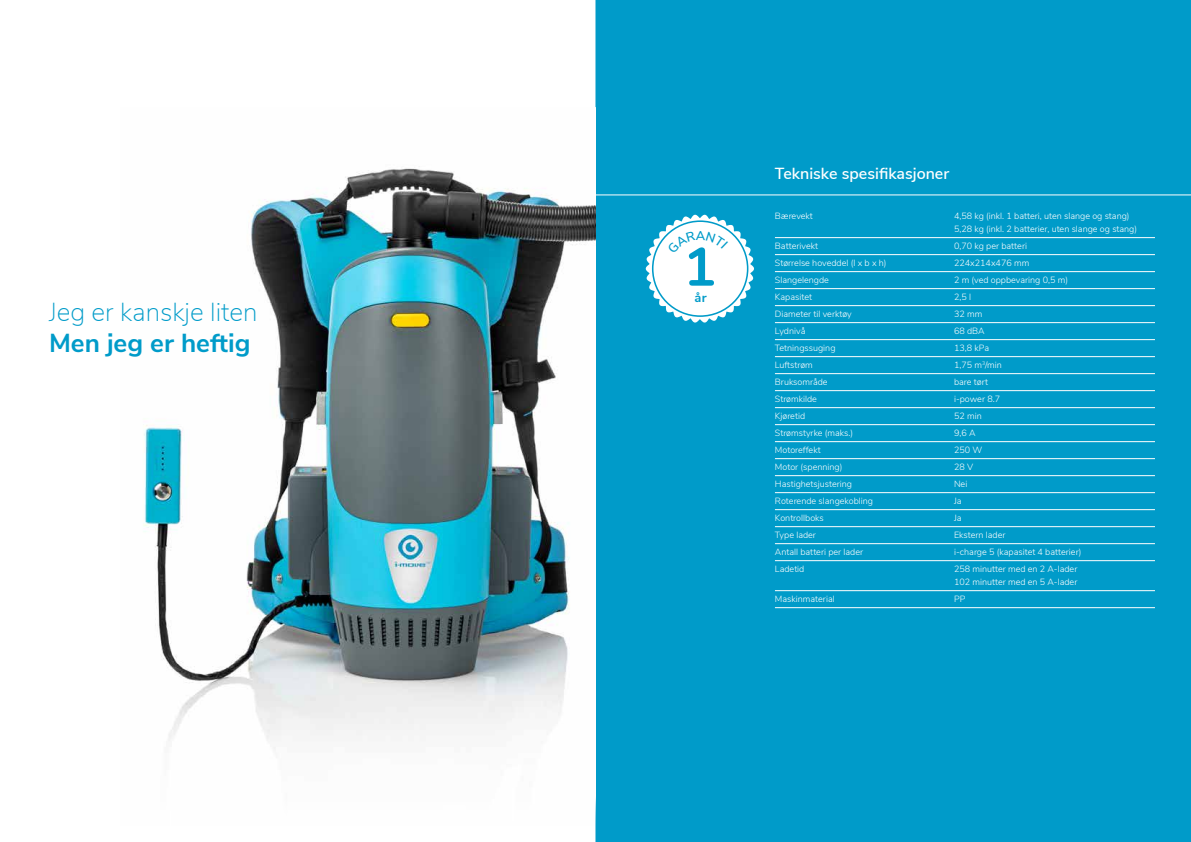
<style>
.page{position:relative;width:1191px;height:842px;background:#fff}
.page>*{position:absolute;margin:0;border:0;box-sizing:border-box;transform-origin:0 0}
.t1{font:200 26px "Nunito Sans";color:#009bc9}
.t2{font:700 26px "Nunito Sans";color:#009bc9}
.t3{font:600 16px "Nunito Sans";color:#fff}
.t4{font:700 12.8px "Nunito Sans";color:#009bc9}
.t5{font:300 9px/13px "Nunito Sans";color:#fff}
</style>
<div class="page">
<div style="left:595px;top:0;width:596px;height:842px;background:#009bc9"></div>
<hr style="left:595px;top:194px;width:596px;height:1px;background:#fff">
<hr style="left:775px;top:237px;width:380px;height:1px;background:#fff">
<hr style="left:775px;top:254px;width:380px;height:1px;background:#fff">
<hr style="left:775px;top:271px;width:380px;height:1px;background:#fff">
<hr style="left:775px;top:288px;width:380px;height:1px;background:#fff">
<hr style="left:775px;top:305px;width:380px;height:1px;background:#fff">
<hr style="left:775px;top:322px;width:380px;height:1px;background:#fff">
<hr style="left:775px;top:339px;width:380px;height:1px;background:#fff">
<hr style="left:775px;top:356px;width:380px;height:1px;background:#fff">
<hr style="left:775px;top:373px;width:380px;height:1px;background:#fff">
<hr style="left:775px;top:390px;width:380px;height:1px;background:#fff">
<hr style="left:775px;top:407px;width:380px;height:1px;background:#fff">
<hr style="left:775px;top:424px;width:380px;height:1px;background:#fff">
<hr style="left:775px;top:441px;width:380px;height:1px;background:#fff">
<hr style="left:775px;top:458px;width:380px;height:1px;background:#fff">
<hr style="left:775px;top:475px;width:380px;height:1px;background:#fff">
<hr style="left:775px;top:492px;width:380px;height:1px;background:#fff">
<hr style="left:775px;top:509px;width:380px;height:1px;background:#fff">
<hr style="left:775px;top:526px;width:380px;height:1px;background:#fff">
<hr style="left:775px;top:543px;width:380px;height:1px;background:#fff">
<hr style="left:775px;top:560px;width:380px;height:1px;background:#fff">
<hr style="left:775px;top:590px;width:380px;height:1px;background:#fff">
<hr style="left:775px;top:607px;width:380px;height:1px;background:#fff">
<img style="left:143px;top:168px;width:452px;height:581px">
<svg style="left:646px;top:215px;width:108px;height:108px"></svg>
<h1 class="t1" style="left:49px;top:293px;width:210px">Jeg er kanskje liten</h1>
<h1 class="t2" style="left:49px;top:324px;width:203px">Men jeg er heftig</h1>
<h3 class="t4" style="left:694px;top:288px;width:14px">år</h3>
<h2 class="t3" style="left:775px;top:161px;width:176px">Tekniske spesifikasjoner</h2>
<p class="t5" style="left:775px;top:208px;width:39px">Bærevekt</p>
<p class="t5" style="left:954px;top:208px;width:185px">4,58 kg (inkl. 1 batteri, uten slange og stang)<br>5,28 kg (inkl. 2 batterier, uten slange og stang)</p>
<p class="t5" style="left:775px;top:238px;width:45px">Batterivekt</p>
<p class="t5" style="left:954px;top:238px;width:75px">0,70 kg per batteri</p>
<p class="t5" style="left:775px;top:255px;width:113px">Størrelse hoveddel (l x b x h)</p>
<p class="t5" style="left:954px;top:255px;width:77px">224x214x476 mm</p>
<p class="t5" style="left:775px;top:272px;width:56px">Slangelengde</p>
<p class="t5" style="left:954px;top:272px;width:116px">2 m (ved oppbevaring 0,5 m)</p>
<p class="t5" style="left:775px;top:289px;width:39px">Kapasitet</p>
<p class="t5" style="left:954px;top:289px;width:19px">2,5 l</p>
<p class="t5" style="left:775px;top:306px;width:78px">Diameter til verktøy</p>
<p class="t5" style="left:954px;top:306px;width:30px">32 mm</p>
<p class="t5" style="left:775px;top:323px;width:32px">Lydnivå</p>
<p class="t5" style="left:954px;top:323px;width:32px">68 dBA</p>
<p class="t5" style="left:775px;top:340px;width:62px">Tetningssuging</p>
<p class="t5" style="left:954px;top:340px;width:37px">13,8 kPa</p>
<p class="t5" style="left:775px;top:357px;width:39px">Luftstrøm</p>
<p class="t5" style="left:954px;top:357px;width:49px">1,75 m<sup>3</sup>/min</p>
<p class="t5" style="left:775px;top:374px;width:54px">Bruksområde</p>
<p class="t5" style="left:954px;top:374px;width:36px">bare tørt</p>
<p class="t5" style="left:775px;top:391px;width:44px">Strømkilde</p>
<p class="t5" style="left:954px;top:391px;width:48px">i-power 8.7</p>
<p class="t5" style="left:775px;top:408px;width:32px">Kjøretid</p>
<p class="t5" style="left:954px;top:408px;width:29px">52 min</p>
<p class="t5" style="left:775px;top:425px;width:80px">Strømstyrke (maks.)</p>
<p class="t5" style="left:954px;top:425px;width:23px">9,6 A</p>
<p class="t5" style="left:775px;top:442px;width:47px">Motoreffekt</p>
<p class="t5" style="left:954px;top:442px;width:30px">250 W</p>
<p class="t5" style="left:775px;top:459px;width:69px">Motor (spenning)</p>
<p class="t5" style="left:954px;top:459px;width:21px">28 V</p>
<p class="t5" style="left:775px;top:476px;width:79px">Hastighetsjustering</p>
<p class="t5" style="left:954px;top:476px;width:15px">Nei</p>
<p class="t5" style="left:775px;top:493px;width:100px">Roterende slangekobling</p>
<p class="t5" style="left:954px;top:493px;width:9px">Ja</p>
<p class="t5" style="left:775px;top:510px;width:50px">Kontrollboks</p>
<p class="t5" style="left:954px;top:510px;width:9px">Ja</p>
<p class="t5" style="left:775px;top:528px;width:43px">Type lader</p>
<p class="t5" style="left:954px;top:528px;width:53px">Ekstern lader</p>
<p class="t5" style="left:775px;top:545px;width:90px">Antall batteri per lader</p>
<p class="t5" style="left:954px;top:545px;width:129px">i-charge 5 (kapasitet 4 batterier)</p>
<p class="t5" style="left:775px;top:562px;width:31px">Ladetid</p>
<p class="t5" style="left:954px;top:562px;width:125px">258 minutter med en 2 A-lader<br>102 minutter med en 5 A-lader</p>
<p class="t5" style="left:775px;top:591px;width:61px">Maskinmaterial</p>
<p class="t5" style="left:954px;top:591px;width:13px">PP</p>
</div>
